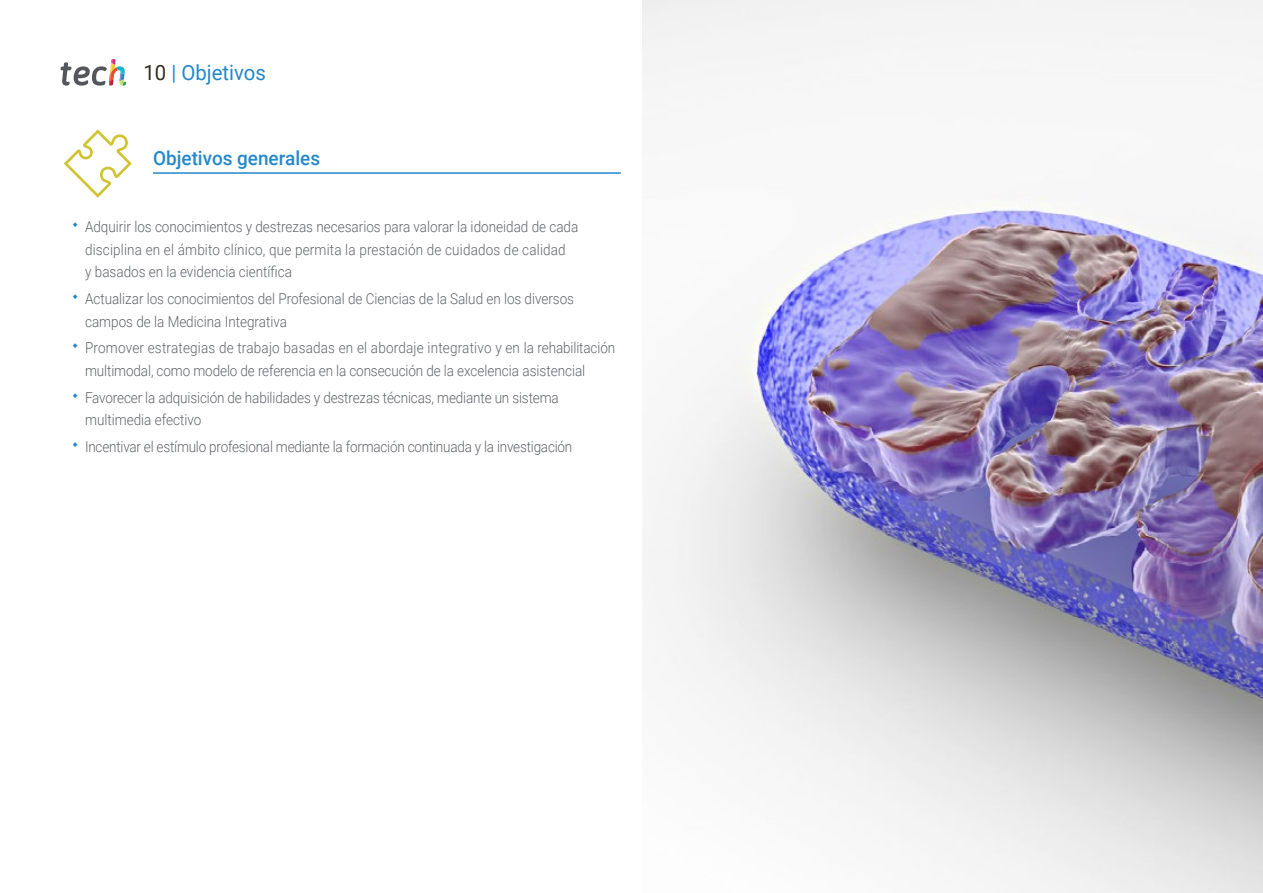
<style>
.page{position:relative;width:1263px;height:893px;background:#fff}
.page>*{position:absolute;margin:0;border:0;box-sizing:border-box;transform-origin:0 0}
.t1{font:21px "Roboto";color:#2488c9}
.t2{font:500 19.5px "Roboto";color:#2488c9}
.t3{font:300 15px/22.5px "Roboto";color:#61646a;scale:.9 1}
.s1{color:#312e20}
</style>
<div class="page">
<hr style="left:153px;top:173px;width:468px;height:1px;background:#2488c9">
<svg style="left:64px;top:129px;width:68px;height:69px"></svg>
<img style="left:642px;top:0;width:621px;height:893px">
<svg style="left:61px;top:59px;width:65px;height:27px"></svg>
<h1 class="t1" style="left:144px;top:57px;width:124px"><span class="s1">10</span> | Objetivos</h1>
<h2 class="t2" style="left:153px;top:144px;width:169px">Objetivos generales</h2>
<p class="t3" style="left:85px;top:215px;width:550px">Adquirir los conocimientos y destrezas necesarios para valorar la idoneidad de cada disciplina en el ámbito clínico, que permita la prestación de cuidados de calidad<br>y basados en la evidencia científica</p>
<p class="t3" style="left:85px;top:287px;width:545px">Actualizar los conocimientos del Profesional de Ciencias de la Salud en los diversos campos de la Medicina Integrativa</p>
<p class="t3" style="left:85px;top:336px;width:591px">Promover estrategias de trabajo basadas en el abordaje integrativo y en la rehabilitación multimodal, como modelo de referencia en la consecución de la excelencia asistencial</p>
<p class="t3" style="left:85px;top:385px;width:528px">Favorecer la adquisición de habilidades y destrezas técnicas, mediante un sistema multimedia efectivo</p>
<p class="t3" style="left:85px;top:435px;width:543px">Incentivar el estímulo profesional mediante la formación continuada y la investigación</p>
</div>
